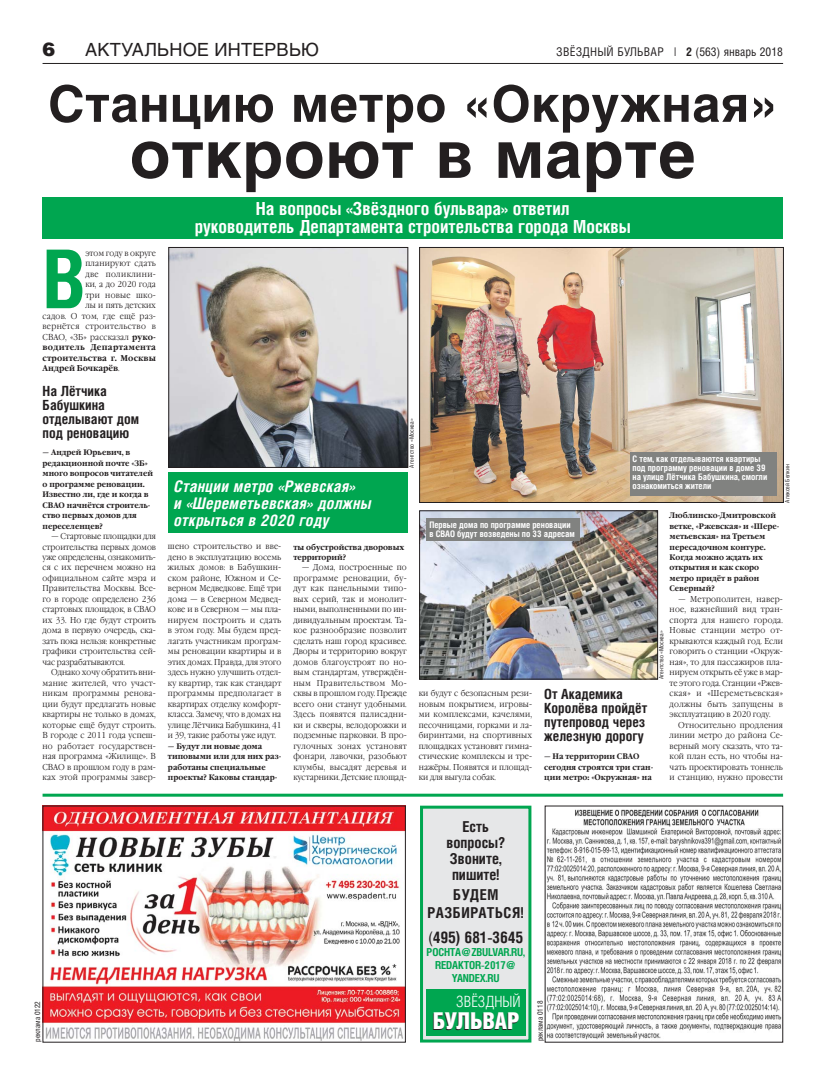
<style>
.page{position:relative;width:820px;height:1078px;background:#fff}
.page>*{position:absolute;margin:0;border:0;box-sizing:border-box;transform-origin:0 0}
.t1{font:700 81.1px "Helios Cond";color:#00a650}
.t2{font:700 66px "Helios";letter-spacing:.01em;color:#231f20}
.t3{font:700 50px "Helios";letter-spacing:.01em;color:#231f20}
.t4{font:900 23.2px "Helios Cond";letter-spacing:-.015em;color:#fff}
.t5{font:900 19px "Helios";color:#231f20}
.t6{font:700 18px/18px "Helios Cond";color:#fff;text-align:center}
.t7{font:18px "Helios";letter-spacing:.01em;color:#231f20}
.t8{font:italic 700 16px/17px "Helios Cond";letter-spacing:.02em;color:#fff}
.t9{font:700 16px "Helios Cond";letter-spacing:-.015em;color:#231f20}
.t10{font:300 15.5px "Helios Cond";color:#fff}
.t11{font:700 15px/16px "Helios Cond";color:#231f20;text-align:center}
.t12{font:700 15px/18px "Helios Cond";letter-spacing:.04em;color:#231f20;text-align:center}
.t13{font:700 14px/14px "Helios Cond";color:#231f20}
.t14{font:12px "Helios Cond";letter-spacing:.02em;color:#231f20}
.t15{font:700 11px/13px "Helios Cond";letter-spacing:-.015em;color:#00a650;text-align:center}
.t16{font:700 9px/9px "Helios Cond";color:#fff}
.t17{font:300 8.5px/10.5px "Garamond C";letter-spacing:.01em;color:#231f20;text-align:justify;scale:.9 1}
.t18{font:300 8.5px "Garamond C";letter-spacing:.04em;color:#231f20;scale:.9 1}
.t19{font:700 8.5px "Garamond C";letter-spacing:.02em;color:#231f20;scale:.9 1}
.t20{font:700 8.5px "Garamond C";letter-spacing:.04em;color:#231f20;scale:.9 1}
.t21{font:700 8.5px "Garamond C";color:#231f20;scale:.9 1}
.t22{font:300 8.5px "Garamond C";letter-spacing:.05em;color:#231f20;scale:.9 1}
.t23{font:300 8.5px "Garamond C";letter-spacing:.035em;color:#231f20;scale:.9 1}
.t24{font:700 8px/10.5px "Garamond C";color:#231f20;scale:.9 1}
.t25{font:7.5px "Helios Cond";letter-spacing:-.015em;color:#231f20}
.t26{font:6px "Helios Cond";color:#231f20}
.s1{font-weight:700}
.s2{font-weight:300}
.s3{font-weight:400}
</style>
<div class="page">
<hr style="left:43px;top:63px;width:739px;height:1px;background:#231f20">
<hr style="left:43px;top:793px;width:739px;height:3px;background:#00a650">
<div style="left:168px;top:472px;width:239px;height:60px;background:#00a650"></div>
<img style="left:421px;top:249px;width:360px;height:251px">
<div style="left:419px;top:247px;width:364px;height:255px;border:1px solid #231f20"></div>
<img style="left:421px;top:512px;width:234px;height:165px">
<div style="left:419px;top:510px;width:238px;height:169px;border:1px solid #231f20"></div>
<img style="left:170px;top:249px;width:236px;height:216px">
<div style="left:168px;top:247px;width:240px;height:220px;border:1px solid #231f20"></div>
<div style="left:43px;top:197px;width:739px;height:42px;background:#00a650"></div>
<div style="left:426px;top:517px;width:154px;height:23px;background:#818280"></div>
<div style="left:629px;top:452px;width:147px;height:43px;background:#818280"></div>
<img style="left:546px;top:809px;width:234px;height:231px">
<img style="left:45px;top:807px;width:358px;height:233px">
<div style="left:421px;top:807px;width:108px;height:233px;background:#e6e7e8"></div>
<div style="left:420px;top:805px;width:111px;height:237px;border:3px solid #00a650"></div>
<div style="left:426px;top:988px;width:99px;height:47px;background:#00a650"></div>
<h3 class="t5" style="left:43px;top:39px;width:14px">6</h3>
<h3 class="t14" style="left:556px;top:48px;width:228px">ЗВЁЗДНЫЙ БУЛЬВАР | <span class="s1">2</span> (563) январь 2018</h3>
<h3 class="t7" style="left:85px;top:43px;width:235px">АКТУАЛЬНОЕ ИНТЕРВЬЮ</h3>
<h3 class="t3" style="left:48px;top:84px;width:730px">Станцию метро «Окружная»</h3>
<h2 class="t2" style="left:130px;top:128px;width:567px">откроют в марте</h2>
<h1 class="t1" style="left:43px;top:233px;width:44px">В</h1>
<p class="t17" style="left:85px;top:248px;width:80px">этом году в округе</p>
<p class="t17" style="left:85px;top:258px;width:80px">планируют сдать</p>
<p class="t22" style="left:85px;top:270px;width:80px">две поликлини-</p>
<p class="t17" style="left:85px;top:279px;width:80px">ки, а до 2020 года</p>
<p class="t23" style="left:85px;top:290px;width:80px">три новые шко-</p>
<p class="t17" style="left:85px;top:300px;width:80px">лы и пять детских</p>
<p class="t17" style="left:43px;top:311px;width:127px">садов. О том, где ещё раз-</p>
<p class="t18" style="left:43px;top:322px;width:127px">вернётся строительство в</p>
<p class="t17" style="left:43px;top:332px;width:127px">СВАО, «ЗБ» рассказал <span class="s1">руко-</span></p>
<p class="t20" style="left:43px;top:342px;width:127px">водитель Департамента</p>
<p class="t19" style="left:43px;top:352px;width:127px">строительства г. Москвы</p>
<p class="t21" style="left:43px;top:363px;width:87px">Андрей Бочкарёв<span class="s2">.</span></p>
<h3 class="t13" style="left:43px;top:384px;width:98px">На Лётчика<br>Бабушкина отделывают дом под реновацию</h3>
<p class="t24" style="left:43px;top:447px;width:124px">— Андрей Юрьевич, в редакционной почте «ЗБ» много вопросов читателей о программе реновации.<br>Известно ли, где и когда в<br>СВАО начнётся строитель&shy;ство первых домов для переселенцев?</p>
<p class="t17" style="left:43px;top:531px;width:127px;text-indent:9px">— Стартовые площадки для строительства первых домов уже определены, ознакомить&shy;ся с их перечнем можно на официальном сайте мэра и Правительства Москвы. Все&shy;го в городе определено 236 стартовых площадок, в СВАО их 33. Но где будут строить дома в первую очередь, ска&shy;зать пока нельзя: конкретные графики строительства сей&shy;час разрабатываются.</p>
<p class="t17" style="left:43px;top:667px;width:127px;text-indent:9px">Однако хочу обратить вни&shy;мание жителей, что участ&shy;никам программы ренова&shy;ции будут предлагать новые квартиры не только в домах, которые ещё будут строить.<br>В городе с 2011 года успеш&shy;но работает государствен&shy;ная программа «Жилище». В СВАО в прошлом году в рам&shy;ках этой программы завер-</p>
<h3 class="t6" style="left:195px;top:199px;width:437px">На вопросы «Звёздного бульвара» ответил<br>руководитель Департамента строительства города Москвы</h3>
<p class="t26" style="left:409px;top:467px;width:50px;rotate:-90deg">Агентство «Москва»</p>
<p class="t16" style="left:632px;top:454px;width:136px">С тем, как отделываются квартиры под программу реновации в доме 39 на улице Лётчика Бабушкина, смогли ознакомиться жители</p>
<p class="t26" style="left:784px;top:502px;width:40px;rotate:-90deg">Алексей Белкин</p>
<h3 class="t8" style="left:174px;top:477px;width:199px">Станции метро «Ржевская»<br>и «Шереметьевская» должны открыться в 2020 году</h3>
<p class="t24" style="left:669px;top:510px;width:123px">Люблинско-Дмитровской ветке, «Ржевская» и «Шере&shy;метьевская» на Третьем пересадочном контуре.<br>Когда можно ждать их открытия и как скоро метро придёт в район<br>Северный?</p>
<p class="t17" style="left:669px;top:594px;width:127px;text-indent:9px">— Метрополитен, навер&shy;ное, важнейший вид тран&shy;спорта для нашего города.<br>Новые станции метро от&shy;крываются каждый год. Если говорить о станции «Окруж&shy;ная», то для пассажиров пла&shy;нируем открыть её уже в мар&shy;те этого года. Станции «Ржев&shy;ская» и «Шереметьевская» должны быть запущены в эксплуатацию в 2020 году.</p>
<p class="t17" style="left:669px;top:720px;width:127px;text-indent:9px">Относительно продления линии метро до района Се&shy;верный могу сказать, что та&shy;кой план есть, но чтобы на&shy;чать проектировать тоннель и станцию, нужно провести</p>
<p class="t16" style="left:429px;top:520px;width:147px">Первые дома по программе реновации в СВАО будут возведены по 33 адресам</p>
<p class="t24" style="left:293px;top:541px;width:125px">ты обустройства дворовых территорий?</p>
<p class="t17" style="left:293px;top:562px;width:127px;text-indent:9px">— Дома, построенные по программе реновации, бу&shy;дут как панельными типо&shy;вых серий, так и монолит&shy;ными, выполненными по ин&shy;дивидуальным проектам. Та&shy;кое разнообразие позволит сделать наш город красивее.<br>Дворы и территорию вокруг домов благоустроят по но&shy;вым стандартам, утверждён&shy;ным Правительством Мо&shy;сквы в прошлом году. Прежде всего они станут удобными.<br>Здесь появятся палисадни&shy;ки и скверы, велодорожки и подземные парковки. В про&shy;гулочных зонах установят фонари, лавочки, разобьют клумбы, высадят деревья и кустарники. Детские площад-</p>
<p class="t17" style="left:168px;top:541px;width:127px">шено строительство и вве&shy;дено в эксплуатацию восемь жилых домов: в Бабушкин&shy;ском районе, Южном и Се&shy;верном Медведкове. Ещё три дома — в Северном Медвед&shy;кове и в Северном — мы пла&shy;нируем построить и сдать в этом году. Мы будем пред&shy;лагать участникам програм&shy;мы реновации квартиры и в этих домах. Правда, для этого здесь нужно улучшить отдел&shy;ку квартир, так как стандарт программы предполагает в квартирах отделку комфорт&shy;класса. Замечу, что в домах на улице Лётчика Бабушкина, 41 и 39, такие работы уже идут.</p>
<p class="t24" style="left:168px;top:740px;width:127px">— Будут ли новые дома типовыми или для них раз&shy;работаны специальные проекты? Каковы стандар-</p>
<p class="t26" style="left:659px;top:679px;width:50px;rotate:-90deg">Агентство «Москва»</p>
<p class="t17" style="left:418px;top:688px;width:127px">ки будут с безопасным рези&shy;новым покрытием, игровы&shy;ми комплексами, качелями, песочницами, горками и ла&shy;биринтами, на спортивных площадках установят гимна&shy;стические комплексы и тре&shy;нажёры. Появятся и площад&shy;ки для выгула собак.</p>
<h3 class="t13" style="left:544px;top:687px;width:105px">От Академика<br>Королёва пройдёт путепровод через железную дорогу</h3>
<p class="t24" style="left:544px;top:751px;width:123px">— На территории СВАО сегодня строятся три стан&shy;ции метро: «Окружная» на</p>
<p class="t25" style="left:35px;top:1041px;width:42px;rotate:-90deg">реклама 0122</p>
<h3 class="t11" style="left:446px;top:818px;width:60px">Есть вопросы?<br>Звоните, пишите!</h3>
<h3 class="t12" style="left:427px;top:886px;width:98px">БУДЕМ<br>РАЗБИРАТЬСЯ!</h3>
<h3 class="t9" style="left:428px;top:928px;width:97px"><span class="s3">(</span>495) 681-3645</h3>
<p class="t15" style="left:426px;top:945px;width:100px">POCHTA@ZBULVAR.RU,<br>REDAKTOR-2017@<br>YANDEX.RU</p>
<h3 class="t10" style="left:456px;top:992px;width:66px">ЗВЁЗДНЫЙ</h3>
<h3 class="t4" style="left:432px;top:1007px;width:88px">БУЛЬВАР</h3>
<p class="t25" style="left:537px;top:1040px;width:42px;rotate:-90deg">реклама 0118</p>
</div>
